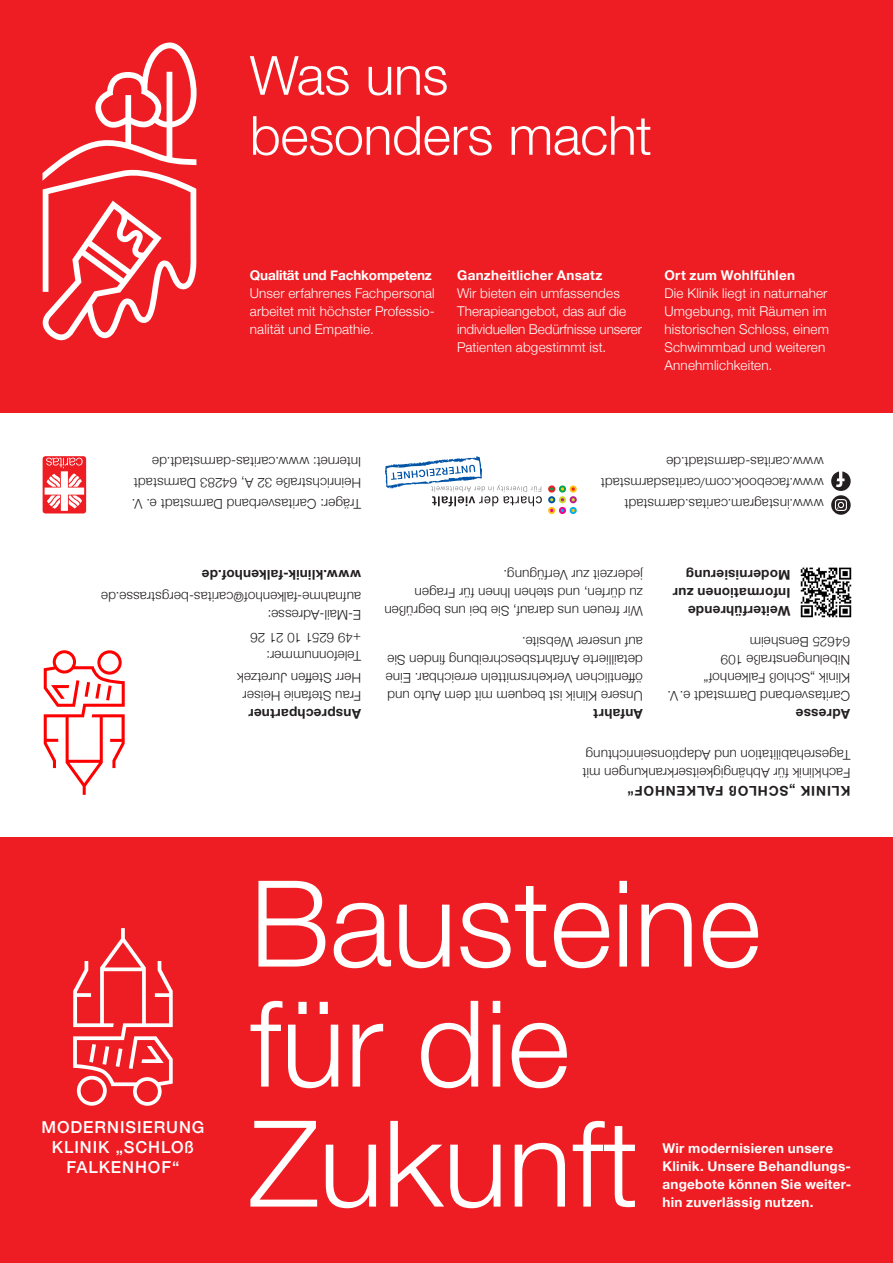
<style>
.page{position:relative;width:893px;height:1263px;background:#fff}
.page>*{position:absolute;margin:0;border:0;box-sizing:border-box;transform-origin:0 0}
.t1{font:300 120px/120px "Helvetica Neue";color:#fff}
.t2{font:300 54px/60px "Helvetica Neue";letter-spacing:-.005em;color:#fff}
.t3{font:500 16.5px "Helvetica Neue";letter-spacing:.055em;color:#fff}
.t4{font:300 13.5px/18px "Helvetica Neue";letter-spacing:.01em;color:#231f20}
.t5{font:300 13.5px/18px "Helvetica Neue";letter-spacing:.01em;color:#fff}
.t6{font:700 13.5px/18px "Helvetica Neue";letter-spacing:.02em;color:#fff}
.t7{font:700 13.5px/18px "Helvetica Neue";letter-spacing:.02em;color:#231f20}
.t8{font:700 13.5px "Helvetica Neue";letter-spacing:-.01em;color:#fff}
.t9{font:700 13.5px "Helvetica Neue";letter-spacing:.065em;color:#231f20}
</style>
<div class="page">
<div style="left:0;top:838px;width:893px;height:425px;background:#ee1d23"></div>
<div style="left:0;top:0;width:893px;height:412px;background:#ee1d23"></div>
<svg style="left:831px;top:471px;width:20px;height:44px"></svg>
<svg style="left:44px;top:650px;width:81px;height:145px"></svg>
<svg style="left:43px;top:43px;width:154px;height:297px"></svg>
<svg style="left:73px;top:928px;width:100px;height:178px"></svg>
<img style="left:800px;top:567px;width:52px;height:51px">
<svg style="left:43px;top:456px;width:43px;height:57px"></svg>
<svg style="left:45px;top:458px;width:39px;height:53px"></svg>
<svg style="left:570px;top:507px;width:7px;height:7px"></svg>
<svg style="left:559px;top:507px;width:7px;height:7px"></svg>
<svg style="left:548px;top:507px;width:7px;height:7px"></svg>
<svg style="left:570px;top:496px;width:7px;height:7px"></svg>
<svg style="left:559px;top:496px;width:7px;height:7px"></svg>
<svg style="left:548px;top:496px;width:7px;height:7px"></svg>
<svg style="left:570px;top:485px;width:7px;height:8px"></svg>
<svg style="left:572px;top:487px;width:3px;height:4px"></svg>
<svg style="left:559px;top:485px;width:7px;height:8px"></svg>
<svg style="left:561px;top:487px;width:3px;height:4px"></svg>
<svg style="left:548px;top:485px;width:7px;height:8px"></svg>
<svg style="left:550px;top:487px;width:3px;height:4px"></svg>
<svg style="left:385px;top:456px;width:157px;height:50px"></svg>
<p class="t2" style="left:250px;top:42px;width:404px">Was uns besonders macht</p>
<p class="t8" style="left:250px;top:264px;width:184px">Qualität und Fachkompetenz</p>
<p class="t5" style="left:250px;top:283px;width:186px;text-align:justify">Unser erfahrenes Fachpersonal arbeitet mit höchster Professio&shy;nalität und Empathie.</p>
<p class="t6" style="left:457px;top:266px;width:147px">Ganzheitlicher Ansatz</p>
<p class="t5" style="left:457px;top:283px;width:186px">Wir bieten ein umfassendes<br>Therapieangebot, das auf die individuellen Bedürfnisse unserer<br>Patienten abgestimmt ist.</p>
<p class="t6" style="left:664px;top:266px;width:132px">Ort zum Wohlfühlen</p>
<p class="t5" style="left:664px;top:283px;width:166px">Die Klinik liegt in naturnaher<br>Umgebung, mit Räumen im historischen Schloss, einem<br>Schwimmbad und weiteren<br>Annehmlichkeiten.</p>
<p class="t4" style="left:361px;top:472px;width:211px;rotate:-180deg">Internet: www.caritas-darmstadt.de</p>
<p class="t4" style="left:824px;top:472px;width:159px;rotate:-180deg">www.caritas-darmstadt.de</p>
<p class="t4" style="left:361px;top:493px;width:229px;rotate:-180deg">Heinrichstraße 32 A, 64283 Darmstadt</p>
<p class="t4" style="left:824px;top:493px;width:224px;rotate:-180deg">www.facebook.com/caritasdarmstadt</p>
<p class="t4" style="left:361px;top:514px;width:231px;rotate:-180deg">Träger: Caritasverband Darmstadt e. V.</p>
<p class="t4" style="left:824px;top:514px;width:201px;rotate:-180deg">www.instagram.caritas.darmstadt</p>
<p class="t7" style="left:361px;top:583px;width:161px;rotate:-180deg">www.klinik-falkenhof.de</p>
<p class="t4" style="left:361px;top:625px;width:262px;rotate:-180deg">E-Mail-Adresse: aufnahme-falkenhof@caritas-bergstrasse.de</p>
<p class="t4" style="left:643px;top:621px;width:260px;rotate:-180deg">Wir freuen uns darauf, Sie bei uns begrüßen zu dürfen, und stehen Ihnen für Fragen jederzeit zur Verfügung.</p>
<p class="t7" style="left:790px;top:619px;width:119px;rotate:-180deg">Weiterführende<br>Informationen zur<br>Modernisierung</p>
<p class="t4" style="left:361px;top:666px;width:112px;rotate:-180deg">Telefonnummer: +49 6251 10 21 26</p>
<p class="t4" style="left:361px;top:688px;width:125px;rotate:-180deg">Herr Steffen Juretzek</p>
<p class="t4" style="left:361px;top:706px;width:120px;rotate:-180deg">Frau Stefanie Heiser</p>
<p class="t4" style="left:643px;top:706px;width:259px;text-align:justify;rotate:-180deg">Unsere Klinik ist bequem mit dem Auto und öffentlichen Verkehrsmitteln erreichbar. Eine detaillierte Anfahrtsbeschreibung finden Sie auf unserer Website.</p>
<p class="t4" style="left:850px;top:652px;width:102px;rotate:-180deg">64625 Bensheim</p>
<p class="t4" style="left:850px;top:670px;width:131px;rotate:-180deg">Nibelungenstraße 109</p>
<p class="t4" style="left:850px;top:688px;width:148px;rotate:-180deg">Klinik „Schloß Falkenhof“</p>
<p class="t4" style="left:850px;top:706px;width:184px;rotate:-180deg">Caritasverband Darmstadt e.V.</p>
<p class="t7" style="left:361px;top:723px;width:114px;rotate:-180deg">Ansprechpartner</p>
<p class="t7" style="left:643px;top:723px;width:51px;rotate:-180deg">Anfahrt</p>
<p class="t7" style="left:850px;top:723px;width:56px;rotate:-180deg">Adresse</p>
<p class="t4" style="left:850px;top:782px;width:269px;rotate:-180deg">Fachklinik für Abhängigkeitserkrankungen mit<br>Tagesrehabilitation und Adaptionseinrichtung</p>
<p class="t9" style="left:850px;top:801px;width:224px;rotate:-180deg">KLINIK „SCHLOß FALKENHOF“</p>
<p class="t3" style="left:41px;top:1114px;width:164px">MODERNISIERUNG</p>
<p class="t3" style="left:52px;top:1134px;width:144px">KLINIK „SCHLOß</p>
<p class="t3" style="left:67px;top:1154px;width:114px">FALKENHOF“</p>
<p class="t1" style="left:250px;top:855px;width:513px">Bausteine für die<br>Zukunft</p>
<p class="t6" style="left:662px;top:1139px;width:190px">Wir modernisieren unsere<br>Klinik. Unsere Behandlungs&shy;angebote können Sie weiter&shy;hin zuverlässig nutzen.</p>
</div>
